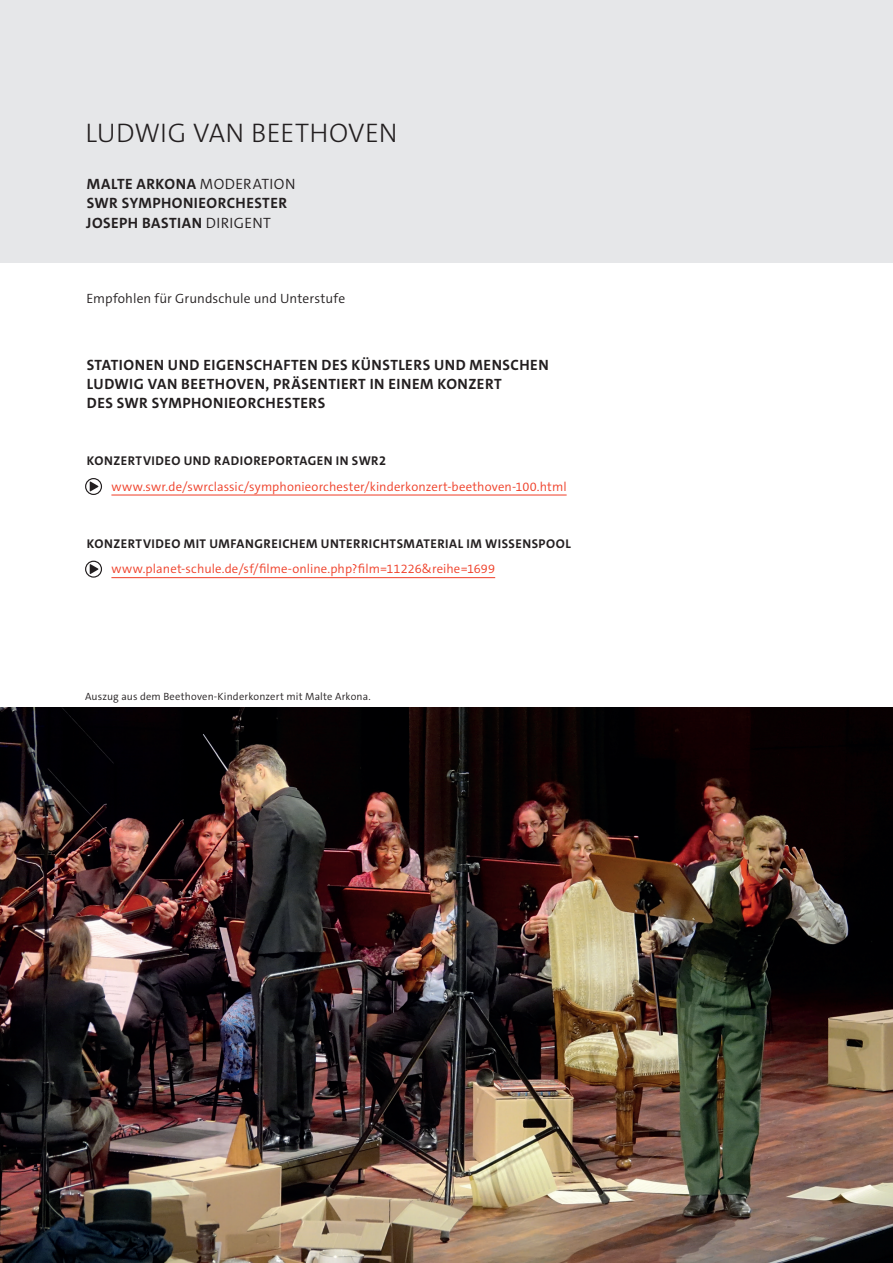
<style>
.page{position:relative;width:893px;height:1263px;background:#fff}
.page>*{position:absolute;margin:0;border:0;box-sizing:border-box;transform-origin:0 0}
.t1{font:300 27px "The Sans C5";letter-spacing:.01em;color:#231f20}
.t2{font:700 15px/19.2px "The Sans C5";letter-spacing:.03em;color:#231f20}
.t3{font:300 13.5px "The Sans C5";letter-spacing:.005em;color:#231f20}
.t4{font:300 12.75px "The Sans C5";letter-spacing:.01em;color:#ef3e27}
.t5{font:700 12.75px "The Sans C5";letter-spacing:.04em;color:#231f20}
.t6{font:300 10.5px "The Sans C5";letter-spacing:.015em;color:#231f20}
.s1{font-weight:300}
</style>
<div class="page">
<div style="left:0;top:0;width:893px;height:263px;background:#e6e7e9"></div>
<hr style="left:111px;top:495px;width:456px;height:1px;background:#ef3e27">
<hr style="left:111px;top:577px;width:384px;height:1px;background:#ef3e27">
<svg style="left:85px;top:478px;width:17px;height:17px"></svg>
<svg style="left:85px;top:561px;width:17px;height:17px"></svg>
<img style="left:0;top:708px;width:893px;height:555px">
<h1 class="t1" style="left:85px;top:116px;width:314px">LUDWIG VAN BEETHOVEN</h1>
<p class="t2" style="left:86px;top:175px;width:211px">MALTE ARKONA <span class="s1">MODERATION<br></span>SWR SYMPHONIEORCHESTER<br>JOSEPH BASTIAN <span class="s1">DIRIGENT</span></p>
<p class="t3" style="left:87px;top:289px;width:260px">Empfohlen für Grundschule und Unterstufe</p>
<p class="t2" style="left:87px;top:355px;width:464px">STATIONEN UND EIGENSCHAFTEN DES KÜNSTLERS UND MENSCHEN<br>LUDWIG VAN BEETHOVEN, PRÄSENTIERT IN EINEM KONZERT<br>DES SWR SYMPHONIEORCHESTERS</p>
<p class="t5" style="left:87px;top:453px;width:301px">KONZERTVIDEO UND RADIOREPORTAGEN IN SWR2</p>
<p class="t4" style="left:111px;top:478px;width:457px">www.swr.de/swrclassic/symphonieorchester/kinderkonzert-beethoven-100.html</p>
<p class="t5" style="left:87px;top:535px;width:485px">KONZERTVIDEO MIT UMFANGREICHEM UNTERRICHTSMATERIAL IM WISSENSPOOL</p>
<p class="t4" style="left:111px;top:561px;width:385px">www.planet-schule.de/sf/filme-online.php?film=11226&amp;reihe=1699</p>
<p class="t6" style="left:85px;top:689px;width:287px">Auszug aus dem Beethoven-Kinderkonzert mit Malte Arkona.</p>
</div>
